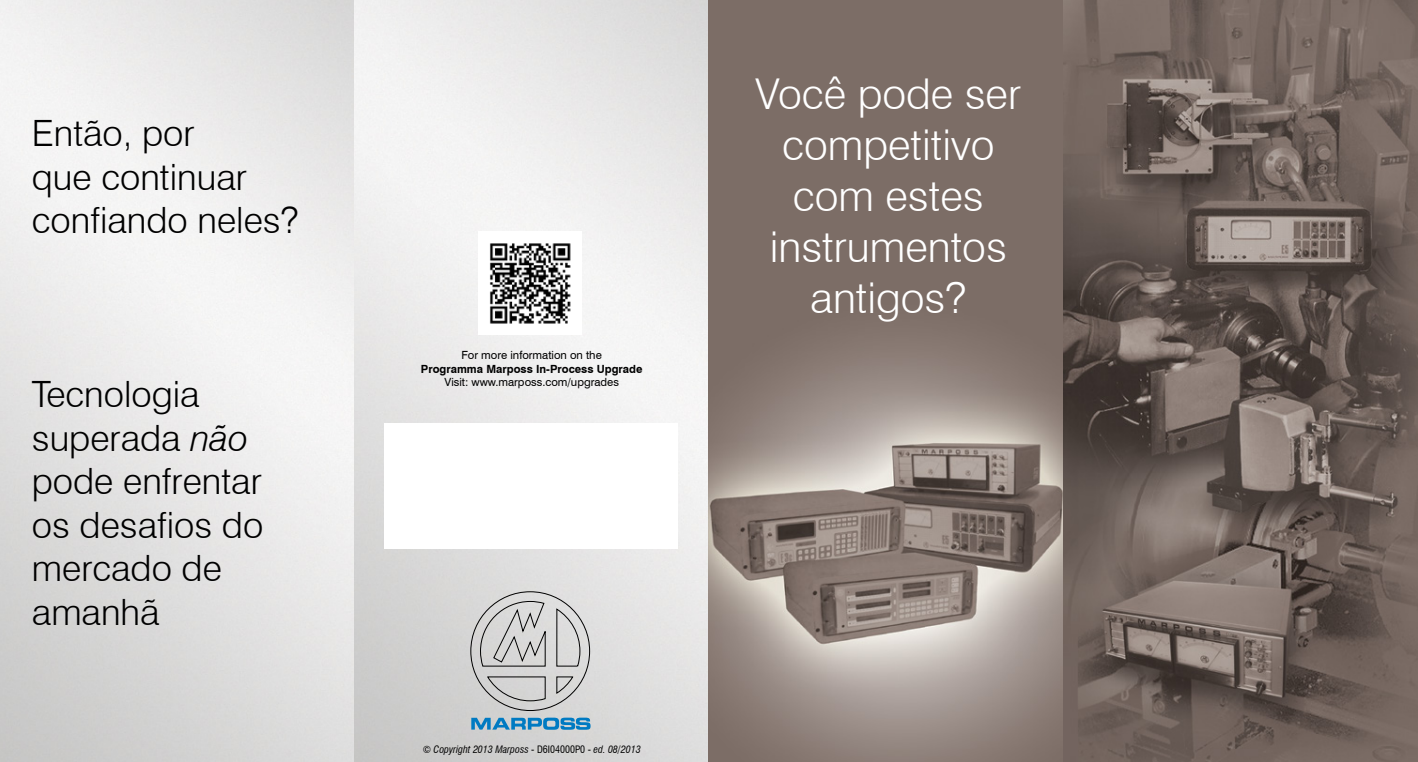
<style>
.page{position:relative;width:1418px;height:762px;background:#fff}
.page>*{position:absolute;margin:0;border:0;box-sizing:border-box;transform-origin:0 0}
.t1{font:300 42.5px/51px "Swiss 721 BT";color:#fff;text-align:center}
.t2{font:300 36.25px/43.5px "Swiss 721 BT";color:#000}
.t3{font:11.25px "Swiss 721 BT";color:#000}
.t4{font:700 11.25px "Swiss 721 BT";color:#000}
.t5{font:italic condensed 10px "Swiss 721 BT";color:#000}
.s1{font-style:italic}
.s2{font-style:normal}
</style>
<div class="page">
<img style="left:0;top:0;width:1417px;height:762px">
<svg style="left:470px;top:591px;width:120px;height:120px;background:#c6c6c5"></svg>
<svg style="left:471px;top:717px;width:119px;height:13px;background:#5a9fc8"></svg>
<img style="left:478px;top:231px;width:103px;height:103px">
<div style="left:384px;top:423px;width:294px;height:126px;background:#fff"></div>
<p class="t2" style="left:32px;top:111px;width:268px">Então, por<br>que continuar confiando neles?</p>
<p class="t2" style="left:32px;top:372px;width:233px">Tecnologia superada <span class="s1">não </span>pode enfrentar os desafios do mercado de amanhã</p>
<p class="t3" style="left:461px;top:349px;width:142px">For more information on the</p>
<p class="t4" style="left:421px;top:361px;width:223px">Programma Marposs In-Process Upgrade</p>
<p class="t3" style="left:444px;top:376px;width:176px">Visit: www.marposs.com/upgrades</p>
<p class="t1" style="left:755px;top:68px;width:267px">Você pode ser competitivo com estes instrumentos antigos?</p>
<p class="t5" style="left:423px;top:744px;width:219px">© Copyright 2013 Marposs <span class="s2">- D6I04000P0 -</span> ed. 08/2013</p>
</div>
